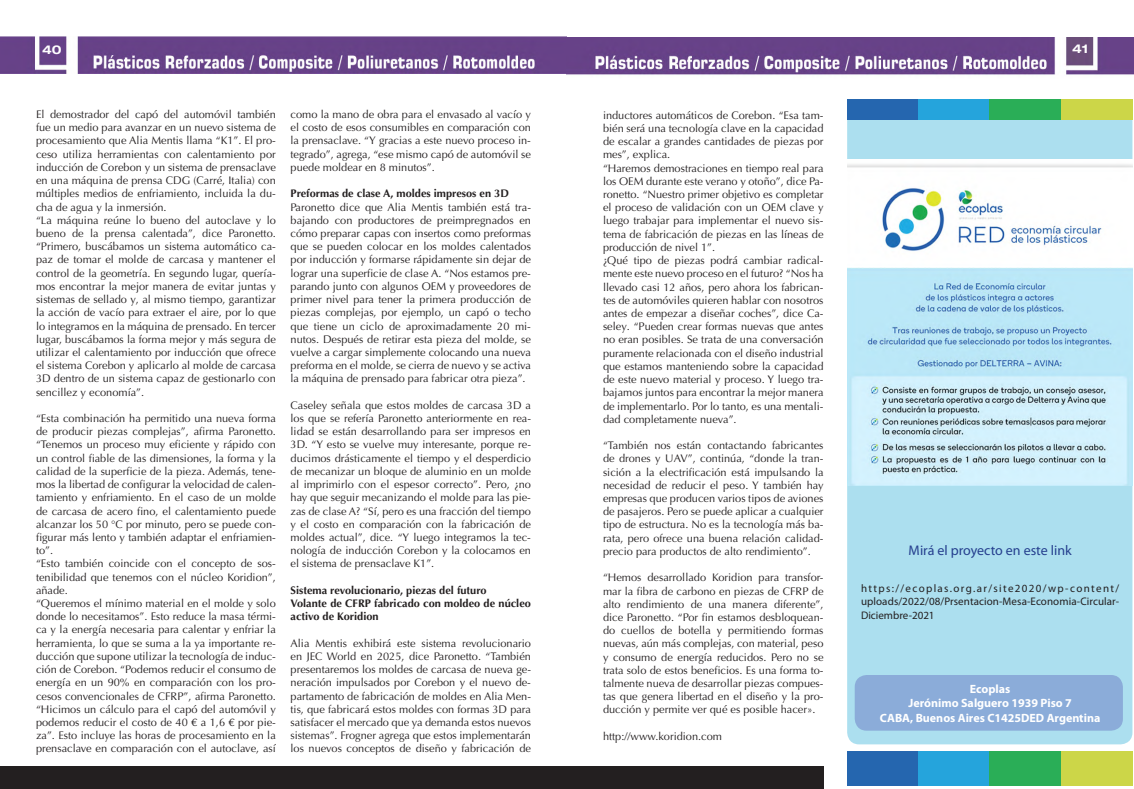
<style>
.page{position:relative;width:1134px;height:789px;background:#fff}
.page>*{position:absolute;margin:0;border:0;box-sizing:border-box;transform-origin:0 0}
.t1{font:14px "Myriad Pro";color:#253f8e}
.t2{font:700 12px/14.4px "Myriad Pro";color:#fff;text-align:center}
.t3{font:700 expanded 12px "Helvetica Neue";color:#fff}
.t4{font:11px/13.2px "Optima LT Pro";color:#231f20;text-align:justify}
.t5{font:700 11px/13.2px "Optima LT Pro";color:#231f20}
.t6{font:11px/13.2px "Myriad Pro";letter-spacing:.01em;color:#231f20;text-align:justify}
</style>
<div class="page">
<img style="left:0;top:36px;width:567px;height:38px">
<img style="left:567px;top:37px;width:567px;height:38px">
<div style="left:0;top:765px;width:824px;height:23px;background:#231f20"></div>
<div style="left:847px;top:109px;width:285px;height:634px;background:#acdfef;border-radius:12px"></div>
<div style="left:855px;top:674px;width:268px;height:56px;background:#8bacd9;border-radius:12px"></div>
<img style="left:847px;top:160px;width:286px;height:325px">
<div style="left:847px;top:750px;width:71px;height:35px;background:#2566af"></div>
<div style="left:847px;top:99px;width:71px;height:21px;background:#2566af"></div>
<div style="left:918px;top:750px;width:72px;height:35px;background:#25a4dc"></div>
<div style="left:918px;top:99px;width:72px;height:21px;background:#25a4dc"></div>
<div style="left:990px;top:750px;width:71px;height:35px;background:#2aae57"></div>
<div style="left:990px;top:99px;width:71px;height:21px;background:#2aae57"></div>
<div style="left:1061px;top:750px;width:71px;height:35px;background:#ccd648"></div>
<div style="left:1061px;top:99px;width:71px;height:21px;background:#ccd648"></div>
<p class="t3" style="left:42px;top:42px;width:21px">40</p>
<p class="t3" style="left:1072px;top:42px;width:18px">41</p>
<p class="t4" style="left:36px;top:108px;width:241px;text-align:left">El demostrador del capó del automóvil también fue un medio para avanzar en un nuevo sistema de procesamiento que Alia Mentis llama “K1”. El pro&shy;ceso utiliza herramientas con calentamiento por inducción de Corebon y un sistema de prensaclave en una máquina de prensa CDG (Carré, Italia) con múltiples medios de enfriamiento, incluida la du&shy;cha de agua y la inmersión.<br>“La máquina reúne lo bueno del autoclave y lo bueno de la prensa calentada”, dice Paronetto. “Primero, buscábamos un sistema automático ca&shy;paz de tomar el molde de carcasa y mantener el control de la geometría. En segundo lugar, quería&shy;mos encontrar la mejor manera de evitar juntas y sistemas de sellado y, al mismo tiempo, garantizar la acción de vacío para extraer el aire, por lo que lo integramos en la máquina de prensado. En tercer lugar, buscábamos la forma mejor y más segura de utilizar el calentamiento por inducción que ofrece el sistema Corebon y aplicarlo al molde de carcasa 3D dentro de un sistema capaz de gestionarlo con sencillez y economía”.</p>
<p class="t4" style="left:36px;top:411px;width:241px;text-align:left">“Esta combinación ha permitido una nueva forma de producir piezas complejas”, afirma Paronetto. “Tenemos un proceso muy eficiente y rápido con un control fiable de las dimensiones, la forma y la calidad de la superficie de la pieza. Además, tene&shy;mos la libertad de configurar la velocidad de calen&shy;tamiento y enfriamiento. En el caso de un molde de carcasa de acero fino, el calentamiento puede alcanzar los 50 °C por minuto, pero se puede con&shy;figurar más lento y también adaptar el enfriamien&shy;to”.<br>“Esto también coincide con el concepto de sos&shy;tenibilidad que tenemos con el núcleo Koridion”, añade.<br>“Queremos el mínimo material en el molde y solo donde lo necesitamos”. Esto reduce la masa térmi&shy;ca y la energía necesaria para calentar y enfriar la herramienta, lo que se suma a la ya importante re&shy;ducción que supone utilizar la tecnología de induc&shy;ción de Corebon. “Podemos reducir el consumo de energía en un 90% en comparación con los pro&shy;cesos convencionales de CFRP”, afirma Paronetto. “Hicimos un cálculo para el capó del automóvil y podemos reducir el costo de 40 € a 1,6 € por pie&shy;za”. Esto incluye las horas de procesamiento en la prensaclave en comparación con el autoclave, así</p>
<p class="t4" style="left:291px;top:108px;width:242px">como la mano de obra para el envasado al vacío y el costo de esos consumibles en comparación con la prensaclave. “Y gracias a este nuevo proceso in&shy;tegrado”, agrega, “ese mismo capó de automóvil se puede moldear en 8 minutos”.</p>
<p class="t5" style="left:291px;top:187px;width:220px">Preformas de clase A, moldes impresos en 3D</p>
<p class="t4" style="left:291px;top:200px;width:242px">Paronetto dice que Alia Mentis también está tra&shy;bajando con productores de preimpregnados en cómo preparar capas con insertos como preformas que se pueden colocar en los moldes calentados por inducción y formarse rápidamente sin dejar de lograr una superficie de clase A. “Nos estamos pre&shy;parando junto con algunos OEM y proveedores de primer nivel para tener la primera producción de piezas complejas, por ejemplo, un capó o techo que tiene un ciclo de aproximadamente 20 mi&shy;nutos. Después de retirar esta pieza del molde, se vuelve a cargar simplemente colocando una nueva preforma en el molde, se cierra de nuevo y se activa la máquina de prensado para fabricar otra pieza”.</p>
<p class="t4" style="left:291px;top:398px;width:242px">Caseley señala que estos moldes de carcasa 3D a los que se refería Paronetto anteriormente en rea&shy;lidad se están desarrollando para ser impresos en 3D. “Y esto se vuelve muy interesante, porque re&shy;ducimos drásticamente el tiempo y el desperdicio de mecanizar un bloque de aluminio en un molde al imprimirlo con el espesor correcto”. Pero, ¿no hay que seguir mecanizando el molde para las pie&shy;zas de clase A? “Sí, pero es una fracción del tiempo y el costo en comparación con la fabricación de moldes actual”, dice. “Y luego integramos la tec&shy;nología de inducción Corebon y la colocamos en el sistema de prensaclave K1”.</p>
<p class="t5" style="left:291px;top:583px;width:242px">Sistema revolucionario, piezas del futuro<br>Volante de CFRP fabricado con moldeo de núcleo activo de Koridion</p>
<p class="t4" style="left:291px;top:636px;width:242px">Alia Mentis exhibirá este sistema revolucionario en JEC World en 2025, dice Paronetto. “También presentaremos los moldes de carcasa de nueva ge&shy;neración impulsados por Corebon y el nuevo de&shy;partamento de fabricación de moldes en Alia Men&shy;tis, que fabricará estos moldes con formas 3D para satisfacer el mercado que ya demanda estos nuevos sistemas”. Frogner agrega que estos implementarán los nuevos conceptos de diseño y fabricación de</p>
<p class="t4" style="left:603px;top:108px;width:222px;text-align:left">inductores automáticos de Corebon. “Esa tam&shy;bién será una tecnología clave en la capacidad de escalar a grandes cantidades de piezas por mes”, explica.<br>“Haremos demostraciones en tiempo real para los OEM durante este verano y otoño”, dice Pa&shy;ronetto. “Nuestro primer objetivo es completar el proceso de validación con un OEM clave y luego trabajar para implementar el nuevo sis&shy;tema de fabricación de piezas en las líneas de producción de nivel 1”.<br>¿Qué tipo de piezas podrá cambiar radical&shy;mente este nuevo proceso en el futuro? “Nos ha llevado casi 12 años, pero ahora los fabrican&shy;tes de automóviles quieren hablar con nosotros antes de empezar a diseñar coches”, dice Ca&shy;seley. “Pueden crear formas nuevas que antes no eran posibles. Se trata de una conversación puramente relacionada con el diseño industrial que estamos manteniendo sobre la capacidad de este nuevo material y proceso. Y luego tra&shy;bajamos juntos para encontrar la mejor manera de implementarlo. Por lo tanto, es una mentali&shy;dad completamente nueva”.</p>
<p class="t4" style="left:603px;top:438px;width:222px">“También nos están contactando fabricantes de drones y UAV”, continúa, “donde la tran&shy;sición a la electrificación está impulsando la necesidad de reducir el peso. Y también hay empresas que producen varios tipos de aviones de pasajeros. Pero se puede aplicar a cualquier tipo de estructura. No es la tecnología más ba&shy;rata, pero ofrece una buena relación calidad&shy;precio para productos de alto rendimiento”.</p>
<p class="t4" style="left:603px;top:570px;width:222px">“Hemos desarrollado Koridion para transfor&shy;mar la fibra de carbono en piezas de CFRP de alto rendimiento de una manera diferente”, dice Paronetto. “Por fin estamos desbloquean&shy;do cuellos de botella y permitiendo formas nuevas, aún más complejas, con material, peso y consumo de energía reducidos. Pero no se trata solo de estos beneficios. Es una forma to&shy;talmente nueva de desarrollar piezas compues&shy;tas que genera libertad en el diseño y la pro&shy;ducción y permite ver qué es posible hacer».</p>
<p class="t4" style="left:603px;top:729px;width:121px">http://www.koridion.com</p>
<p class="t1" style="left:909px;top:541px;width:165px">Mirá el proyecto en este link</p>
<p class="t6" style="left:861px;top:581px;width:260px">https://ecoplas.org.ar/site2020/wp-content/ uploads/2022/08/Prsentacion-Mesa-Economia-Circular-Diciembre-2021</p>
<p class="t2" style="left:880px;top:681px;width:222px">Ecoplas<br>Jerónimo Salguero 1939 Piso 7<br>CABA, Buenos Aires C1425DED Argentina</p>
</div>
